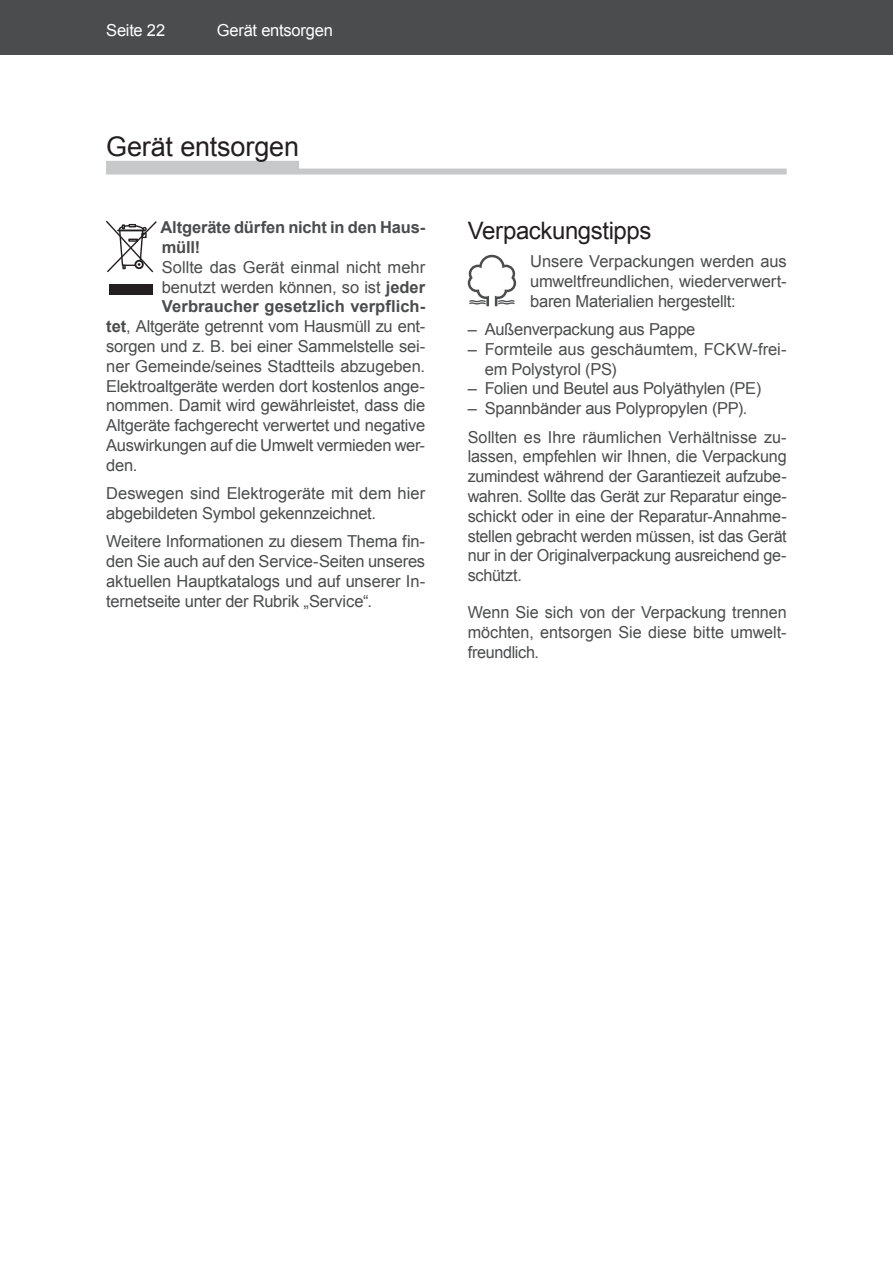
<style>
.page{position:relative;width:893px;height:1263px;background:#fff}
.page>*{position:absolute;margin:0;border:0;box-sizing:border-box;transform-origin:0 0}
.t1{font:27px "Arial";letter-spacing:-.005em;color:#231f20}
.t2{font:24px "Arial";letter-spacing:-.015em;color:#231f20}
.t3{font:16.5px/19.8px "Arial";letter-spacing:-.015em;color:#4b4c4d;text-align:justify}
.t4{font:700 16.5px/19.8px "Arial";letter-spacing:-.005em;color:#4b4c4d}
.t5{font:16.5px "Arial";letter-spacing:-.015em;color:#fff}
.s1{font-weight:700}
</style>
<div class="page">
<div style="left:0;top:0;width:893px;height:54px;background:#4b4c4d"></div>
<div style="left:106px;top:161px;width:193px;height:12px;background:#c7c8ca"></div>
<div style="left:106px;top:169px;width:681px;height:6px;background:#c7c8ca"></div>
<svg style="left:106px;top:220px;width:51px;height:53px"></svg>
<div style="left:109px;top:284px;width:43px;height:11px;background:#231f20"></div>
<svg style="left:468px;top:255px;width:48px;height:51px"></svg>
<p class="t5" style="left:106px;top:22px;width:60px">Seite 22</p>
<p class="t5" style="left:217px;top:22px;width:118px">Gerät entsorgen</p>
<h1 class="t1" style="left:106px;top:131px;width:194px">Gerät entsorgen</h1>
<p class="t4" style="left:160px;top:218px;width:266px">Altgeräte dürfen nicht in den Haus&shy;müll!</p>
<p class="t3" style="left:162px;top:257px;width:265px">Sollte das Gerät einmal nicht mehr</p>
<p class="t3" style="left:162px;top:277px;width:265px">benutzt werden können, so ist <span class="s1">jeder</span></p>
<p class="t4" style="left:162px;top:297px;width:265px">Verbraucher gesetzlich verpflich-</p>
<p class="t3" style="left:106px;top:317px;width:321px"><span class="s1">tet</span>, Altgeräte getrennt vom Hausmüll zu ent-</p>
<p class="t3" style="left:106px;top:336px;width:320px">sorgen und z. B. bei einer Sammelstelle sei-</p>
<p class="t3" style="left:106px;top:356px;width:320px">ner Gemeinde/seines Stadtteils abzugeben.</p>
<p class="t3" style="left:106px;top:376px;width:320px">Elektroaltgeräte werden dort kostenlos ange-</p>
<p class="t3" style="left:106px;top:396px;width:320px">nommen. Damit wird gewährleistet, dass die</p>
<p class="t3" style="left:106px;top:416px;width:320px">Altgeräte fachgerecht verwertet und negative</p>
<p class="t3" style="left:106px;top:435px;width:320px">Auswirkungen auf die Umwelt vermieden wer-</p>
<p class="t3" style="left:106px;top:455px;width:33px">den.</p>
<p class="t3" style="left:106px;top:483px;width:320px">Deswegen sind Elektrogeräte mit dem hier abgebildeten Symbol gekennzeichnet.</p>
<p class="t3" style="left:106px;top:532px;width:320px">Weitere Informationen zu diesem Thema fin&shy;den Sie auch auf den Service-Seiten unseres aktuellen Haupt ka ta logs und auf unserer In&shy;ternetseite unter der Rubrik „Service“.</p>
<h2 class="t2" style="left:468px;top:217px;width:185px">Verpackungstipps</h2>
<p class="t3" style="left:530px;top:252px;width:258px">Unsere Verpackungen wer den aus um welt freund li chen, wie der ver wert&shy;ba ren Materialien hergestellt:</p>
<p class="t3" style="left:468px;top:319px;width:229px">– Außenverpackung aus Pappe</p>
<p class="t3" style="left:485px;top:339px;width:303px;text-indent:-17px">– Formteile aus ge schäum tem, FCKW-frei&shy;em Po ly sty rol (PS)</p>
<p class="t3" style="left:468px;top:379px;width:295px">– Folien und Beutel aus Polyäthylen (PE)</p>
<p class="t3" style="left:468px;top:394px;width:320px;line-height:28.3px">– Spannbänder aus Po ly pro py len (PP).<br>Sollten es Ihre räumlichen Verhältnisse zu-</p>
<p class="t3" style="left:468px;top:447px;width:321px">lassen, empfehlen wir Ihnen, die Verpackung zumindest während der Garantiezeit aufzube&shy;wahren. Sollte das Gerät zur Reparatur einge&shy;schickt oder in eine der Reparatur-Annahme&shy;stellen gebracht werden müssen, ist das Gerät nur in der Originalverpackung ausreichend ge&shy;schützt.</p>
<p class="t3" style="left:468px;top:602px;width:320px">Wenn Sie sich von der Verpackung trennen möchten, entsorgen Sie diese bitte umwelt&shy;freundlich.</p>
</div>
